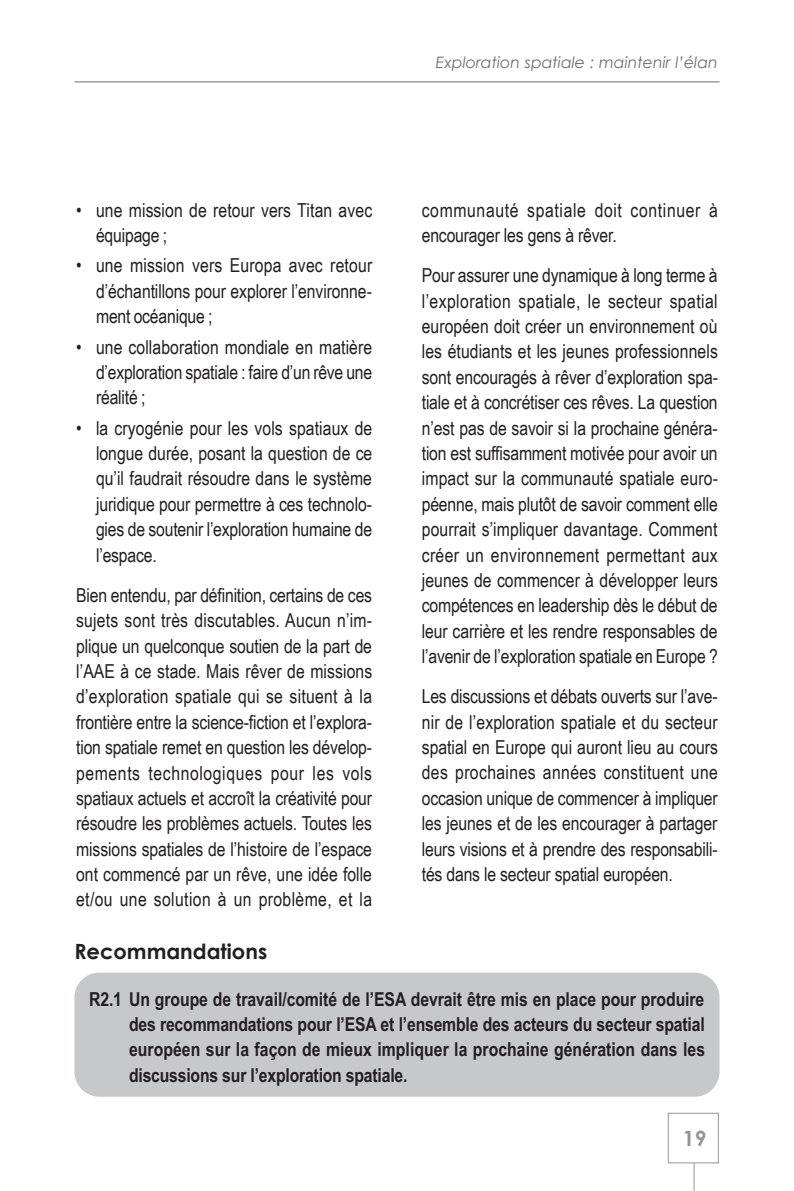
<style>
.page{position:relative;width:794px;height:1191px;background:#fff}
.page>*{position:absolute;margin:0;border:0;box-sizing:border-box;transform-origin:0 0}
.t1{font:700 21px "Century Gothic";color:#231f20}
.t2{font:700 21px "Century Gothic";color:#939598}
.t3{font:19.25px/25.4px "Arial Narrow";letter-spacing:-.01em;color:#231f20;text-align:justify}
.t4{font:700 19.25px/25.4px "Arial Narrow";letter-spacing:-.01em;color:#231f20;text-align:justify}
.t5{font:19.25px/25.4px "Arial Narrow";letter-spacing:.03em;color:#231f20}
.t6{font:italic 15.75px "Century Gothic";color:#6c6d70}
.s1{font-style:inherit}
</style>
<div class="page">
<hr style="left:74px;top:82px;width:645px;height:1px;background:#6c6d70">
<div style="left:668px;top:1112px;width:51px;height:51px;border:1px solid #939598"></div>
<svg style="left:693px;top:1163px;width:1px;height:28px"></svg>
<div style="left:74px;top:972px;width:645px;height:124px;background:#c7c8ca;border-radius:25px"></div>
<p class="t6" style="left:436px;top:53px;width:283px">Exploration spatiale : maintenir l’élan</p>
<p class="t3" style="left:96px;top:196px;width:278px;text-indent:-20px">• une mission de retour vers Titan avec équipage ;</p>
<p class="t3" style="left:96px;top:252px;width:278px;text-indent:-20px">• une mission vers Europa avec retour d’échantillons pour explorer l’environne&shy;ment océanique ;</p>
<p class="t3" style="left:96px;top:333px;width:278px;text-indent:-20px">• une collaboration mondiale en matière d’exploration spatiale : faire d’un rêve une réalité ;</p>
<p class="t3" style="left:96px;top:414px;width:278px;text-indent:-20px">• la cryogénie pour les vols spatiaux de longue durée, posant la question de ce qu’il faudrait résoudre dans le système juridique pour permettre à ces technolo&shy;gies de soutenir l’exploration humaine de l’espace.</p>
<p class="t3" style="left:76px;top:581px;width:298px">Bien entendu, par définition, certains de ces sujets sont très discutables. Aucun n’im&shy;plique un quelconque soutien de la part de l’AAE à ce stade. Mais rêver de missions d’exploration spatiale qui se situent à la frontière entre la science-fiction et l’explora&shy;tion spatiale remet en question les dévelop&shy;pements technologiques pour les vols spatiaux actuels et accroît la créativité pour résoudre les problèmes actuels. Toutes les missions spatiales de l’histoire de l’espace ont commencé par un rêve, une idée folle et/ou une solution à un problème, et la</p>
<p class="t5" style="left:422px;top:196px;width:297px">communauté spatiale doit continuer à encourager les gens à rêver.</p>
<p class="t3" style="left:422px;top:262px;width:298px">Pour assurer une dynamique à long terme à l’exploration spatiale, le secteur spatial européen doit créer un environnement où les étudiants et les jeunes professionnels sont encouragés à rêver d’exploration spa&shy;tiale et à concrétiser ces rêves. La question n’est pas de savoir si la prochaine généra&shy;tion est suffisamment motivée pour avoir un impact sur la communauté spatiale euro&shy;péenne, mais plutôt de savoir comment elle pourrait s’impliquer davantage. Comment créer un environnement permettant aux jeunes de commencer à développer leurs compétences en leadership dès le début de leur carrière et les rendre responsables de l’avenir de l’exploration spatiale en Europe ?</p>
<p class="t3" style="left:422px;top:683px;width:298px">Les discussions et débats ouverts sur l’ave&shy;nir de l’exploration spatiale et du secteur spatial en Europe qui auront lieu au cours des prochaines années constituent une occasion unique de commencer à impliquer les jeunes et de les encourager à partager leurs visions et à prendre des responsabili&shy;tés dans le secteur spatial européen.</p>
<p class="t1" style="left:74px;top:935px;width:194px">Recommandations</p>
<p class="t4" style="left:129px;top:986px;width:577px;text-indent:-40px"><span class="s1">R2.1</span> Un groupe de travail/comité de l’ESA devrait être mis en place pour produire des recommandations pour l’ESA et l’ensemble des acteurs du secteur spatial européen sur la façon de mieux impliquer la prochaine génération dans les discussions sur l’exploration spatiale.</p>
<p class="t2" style="left:683px;top:1122px;width:25px">19</p>
</div>
